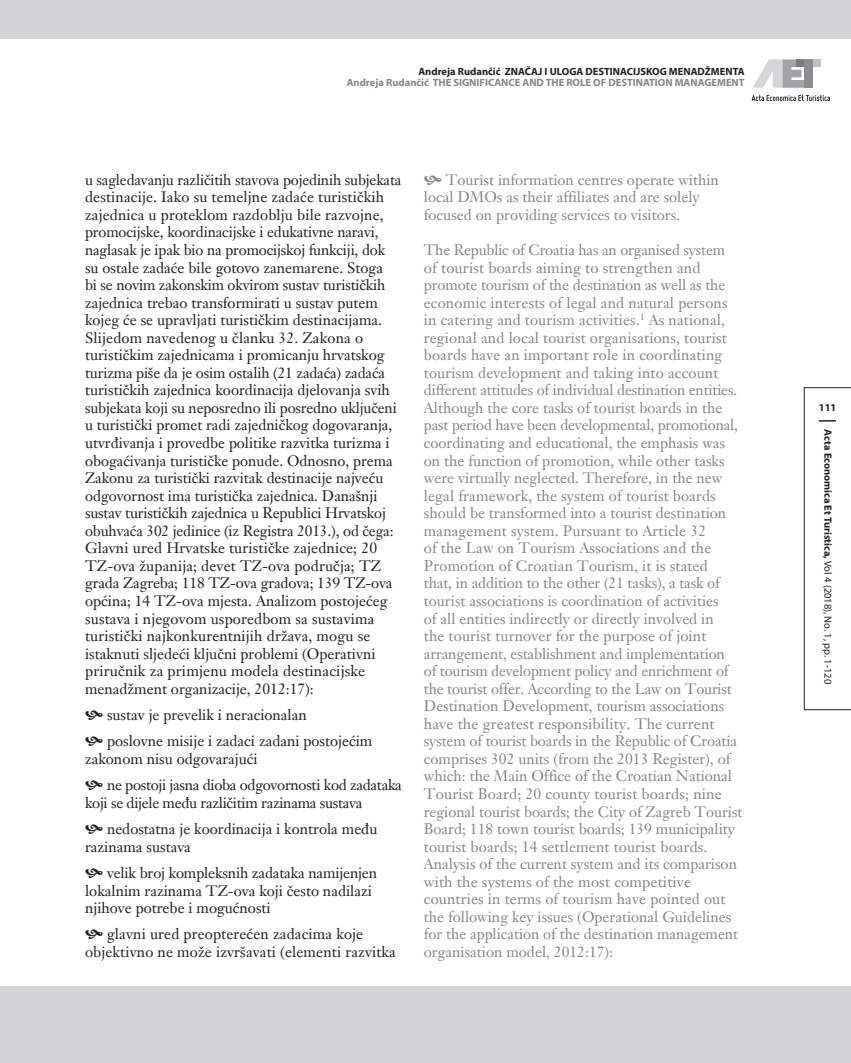
<style>
.page{position:relative;width:851px;height:1063px;background:#fff}
.page>*{position:absolute;margin:0;border:0;box-sizing:border-box;transform-origin:0 0}
.t1{font:15px/17.5px "Janson HR";color:#848689}
.t2{font:15px/17.5px "Janson HR";color:#231f20}
.t3{font:15px/26.4px "Janson HR";letter-spacing:-.02em;color:#231f20}
.t4{font:700 10.5px "Myriad Pro";color:#231f20}
.t5{font:700 10.5px "Myriad Pro";color:#848689}
.s1{font-weight:400}
</style>
<div class="page">
<div style="left:0;top:0;width:850px;height:38px;background:#d3d4d6"></div>
<div style="left:0;top:986px;width:850px;height:77px;background:#d3d4d6"></div>
<svg style="left:803px;top:387px;width:47px;height:323px"></svg>
<svg style="left:753px;top:59px;width:50px;height:29px"></svg>
<div style="left:803px;top:59px;width:9px;height:29px;background:#8b8d90"></div>
<div style="left:796px;top:59px;width:7px;height:8px;background:#7a7c7f"></div>
<div style="left:812px;top:59px;width:8px;height:8px;background:#bcbdc0"></div>
<svg style="left:751px;top:95px;width:78px;height:6px"></svg>
<p class="t4" style="left:418px;top:64px;width:327px">Andreja Rudančić ZNAČAJ I ULOGA DESTINACIJSKOG MENADŽMENTA</p>
<p class="t5" style="left:346px;top:76px;width:399px">Andreja Rudančić THE SIGNIFICANCE AND THE ROLE OF DESTINATION MANAGEMENT</p>
<p class="t2" style="left:85px;top:171px;width:318px">u sagledavanju različitih stavova pojedinih subjekata destinacije. Iako su temeljne zadaće turističkih zajednica u proteklom razdoblju bile razvojne, promocijske, koordinacijske i edukativne naravi, naglasak je ipak bio na promocijskoj funkciji, dok su ostale zadaće bile gotovo zanemarene. Stoga<br>bi se novim zakonskim okvirom sustav turističkih zajednica trebao transformirati u sustav putem kojeg će se upravljati turističkim destinacijama.<br>Slijedom navedenog u članku 32. Zakona o turističkim zajednicama i promicanju hrvatskog turizma piše da je osim ostalih (21 zadaća) zadaća turističkih zajednica koordinacija djelovanja svih subjekata koji su neposredno ili posredno uključeni u turistički promet radi zajedničkog dogovaranja, utvrđivanja i provedbe politike razvitka turizma i obogaćivanja turističke ponude. Odnosno, prema Zakonu za turistički razvitak destinacije najveću odgovornost ima turistička zajednica. Današnji sustav turističkih zajednica u Republici Hrvatskoj obuhvaća 302 jedinice (iz Registra 2013.), od čega:<br>Glavni ured Hrvatske turističke zajednice; 20<br>TZ-ova županija; devet TZ-ova područja; TZ grada Zagreba; 118 TZ-ova gradova; 139 TZ-ova općina; 14 TZ-ova mjesta. Analizom postojećeg sustava i njegovom usporedbom sa sustavima turistički najkonkurentnijih država, mogu se istaknuti sljedeći ključni problemi (Operativni priručnik za primjenu modela destinacijske menadžment organizacije, 2012:17):</p>
<p class="t2" style="left:107px;top:702px;width:267px;line-height:26.4px">sustav je prevelik i neracionalan<br>poslovne misije i zadaci zadani postojećim</p>
<p class="t3" style="left:107px;top:745px;width:296px;text-indent:-22px">zakonom nisu odgovarajući<br>ne postoji jasna dioba odgovornosti kod zadataka</p>
<p class="t3" style="left:107px;top:789px;width:272px;text-indent:-22px">koji se dijele među različitim razinama sustava nedostatna je koordinacija i kontrola među</p>
<p class="t2" style="left:107px;top:833px;width:271px;line-height:26.2px;text-indent:-22px">razinama sustava<br>velik broj kompleksnih zadataka namijenjen</p>
<p class="t2" style="left:85px;top:881px;width:288px">lokalnim razinama TZ-ova koji često nadilazi njihove potrebe i mogućnosti</p>
<p class="t2" style="left:85px;top:925px;width:312px;text-indent:22px">glavni ured preopterećen zadacima koje objektivno ne može izvršavati (elementi razvitka</p>
<p class="t1" style="left:424px;top:171px;width:296px;text-indent:22px">Tourist information centres operate within local DMOs as their affiliates and are solely focused on providing services to visitors.</p>
<p class="t1" style="left:424px;top:241px;width:320px">The Republic of Croatia has an organised system<br>of tourist boards aiming to strengthen and promote tourism of the destination as well as the economic interests of legal and natural persons in catering and tourism activities.<sup>1</sup> As national, regional and local tourist organisations, tourist boards have an important role in coordinating tourism development and taking into account different attitudes of individual destination entities.<br>Although the core tasks of tourist boards in the past period have been developmental, promotional, coordinating and educational, the emphasis was on the function of promotion, while other tasks were virtually neglected. Therefore, in the new legal framework, the system of tourist boards should be transformed into a tourist destination management system. Pursuant to Article 32<br>of the Law on Tourism Associations and the Promotion of Croatian Tourism, it is stated<br>that, in addition to the other (21 tasks), a task of tourist associations is coordination of activities<br>of all entities indirectly or directly involved in<br>the tourist turnover for the purpose of joint arrangement, establishment and implementation<br>of tourism development policy and enrichment of the tourist offer. According to the Law on Tourist Destination Development, tourism associations have the greatest responsibility. The current system of tourist boards in the Republic of Croatia comprises 302 units (from the 2013 Register), of which: the Main Office of the Croatian National Tourist Board; 20 county tourist boards; nine regional tourist boards; the City of Zagreb Tourist Board; 118 town tourist boards; 139 municipality tourist boards; 14 settlement tourist boards.<br>Analysis of the current system and its comparison with the systems of the most competitive countries in terms of tourism have pointed out the following key issues (Operational Guidelines for the application of the destination management organisation model, 2012:17):</p>
<p class="t4" style="left:818px;top:401px;width:19px">111</p>
<p class="t4" style="left:834px;top:429px;width:256px;rotate:90deg">Acta Economica Et Turistica, <span class="s1">Vol 4 (2018), No. 1, pp. 1-120</span></p>
</div>
